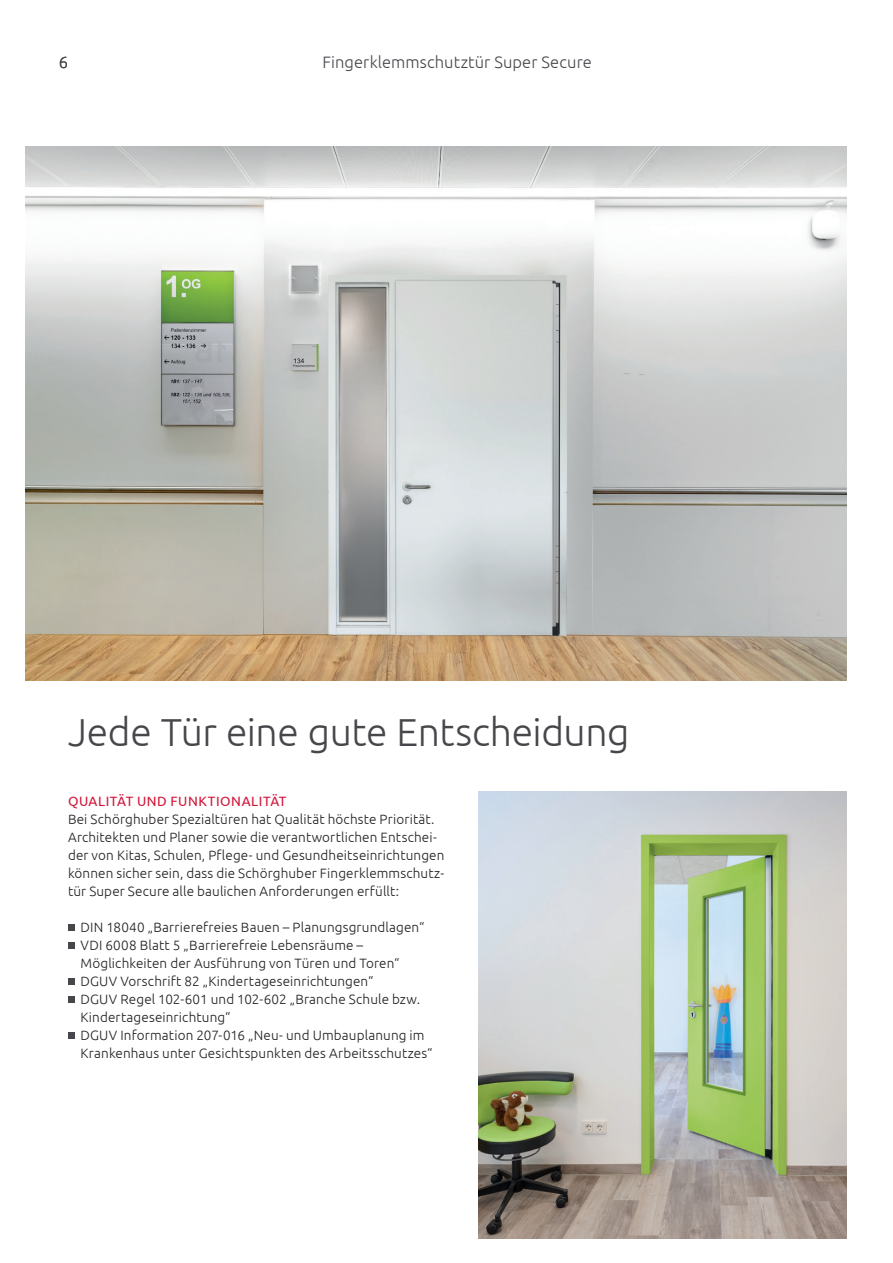
<style>
.page{position:relative;width:893px;height:1263px;background:#fff}
.page>*{position:absolute;margin:0;border:0;box-sizing:border-box;transform-origin:0 0}
.t1{font:300 39px "Ubuntu";letter-spacing:-.01em;color:#48464b}
.t2{font:300 16.5px "Ubuntu";letter-spacing:.005em;color:#48464b}
.t3{font:300 13.5px/18px "Ubuntu";letter-spacing:.01em;color:#231f20}
.t4{font:13.5px "Ubuntu";letter-spacing:.04em;color:#d11337}
</style>
<div class="page">
<img style="left:26px;top:146px;width:820px;height:534px">
<div style="left:68px;top:924px;width:6px;height:7px;background:#48464b"></div>
<div style="left:68px;top:942px;width:6px;height:7px;background:#48464b"></div>
<div style="left:68px;top:978px;width:6px;height:7px;background:#48464b"></div>
<div style="left:68px;top:996px;width:6px;height:7px;background:#48464b"></div>
<div style="left:68px;top:1032px;width:6px;height:7px;background:#48464b"></div>
<img style="left:478px;top:791px;width:368px;height:447px">
<p class="t2" style="left:59px;top:52px;width:11px">6</p>
<p class="t2" style="left:322px;top:52px;width:271px">Fingerklemmschutztür Super Secure</p>
<p class="t1" style="left:68px;top:709px;width:563px">Jede Tür eine gute Entscheidung</p>
<p class="t4" style="left:68px;top:793px;width:220px">QUALITÄT UND FUNKTIONALITÄT</p>
<p class="t3" style="left:68px;top:810px;width:378px">Bei Schörghuber Spezialtüren hat Qualität höchste Priorität.<br>Architekten und Planer sowie die verantwortlichen Entschei&shy;der von Kitas, Schulen, Pflege- und Gesundheitseinrichtungen können sicher sein, dass die Schörghuber Fingerklemmschutz&shy;tür Super Secure alle baulichen Anforderungen erfüllt:</p>
<p class="t3" style="left:81px;top:918px;width:345px">DIN 18040 „Barrierefreies Bauen – Planungsgrundlagen“</p>
<p class="t3" style="left:81px;top:936px;width:320px">VDI 6008 Blatt 5 „Barrierefreie Lebensräume –<br>Möglichkeiten der Ausführung von Türen und Toren“</p>
<p class="t3" style="left:81px;top:972px;width:294px">DGUV Vorschrift 82 „Kindertageseinrichtungen“</p>
<p class="t3" style="left:81px;top:990px;width:341px">DGUV Regel 102-601 und 102-602 „Branche Schule bzw.<br>Kindertageseinrichtung“</p>
<p class="t3" style="left:81px;top:1026px;width:353px">DGUV Information 207-016 „Neu- und Umbauplanung im<br>Krankenhaus unter Gesichtspunkten des Arbeitsschutzes“</p>
</div>
